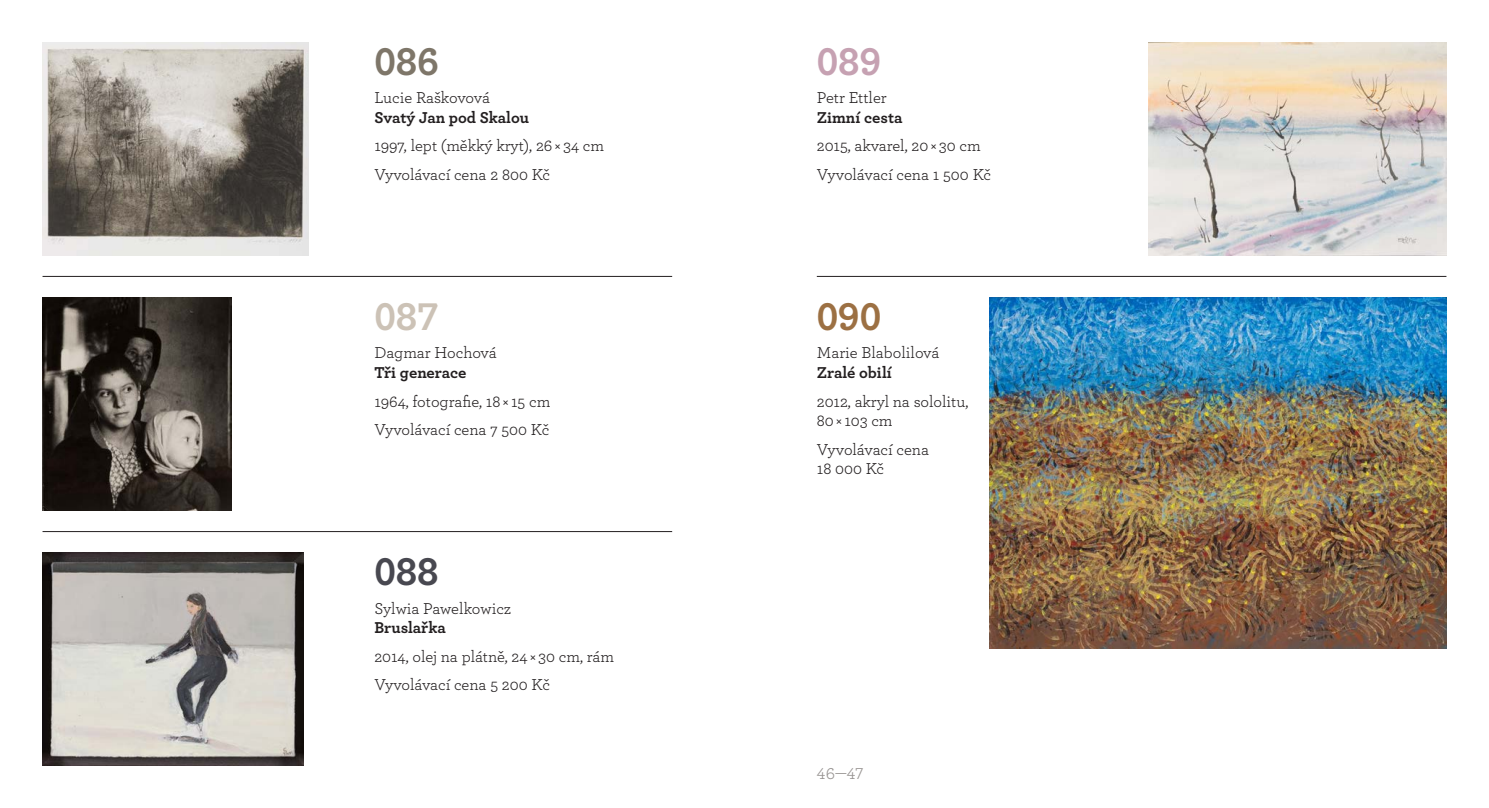
<style>
.page{position:relative;width:1489px;height:808px;background:#fff}
.page>*{position:absolute;margin:0;border:0;box-sizing:border-box;transform-origin:0 0}
.t1{font:700 40.5px "Archer";color:#484850}
.t2{font:700 40.5px "Archer";color:#ccc2b6}
.t3{font:700 40.5px "Archer";color:#7e7669}
.t4{font:700 40.5px "Archer";color:#9c7043}
.t5{font:700 40.5px "Archer";color:#c6a1b2}
.t6{font:16.5px/28.3px "Archer";letter-spacing:-.01em;color:#231f20}
.t7{font:700 16.5px "Archer";letter-spacing:-.005em;color:#231f20}
.t8{font:16.5px "Archer";color:#979391}
</style>
<div class="page">
<img style="left:43px;top:43px;width:265px;height:212px">
<img style="left:43px;top:298px;width:188px;height:212px">
<img style="left:43px;top:553px;width:260px;height:212px">
<img style="left:1148px;top:43px;width:298px;height:212px">
<img style="left:989px;top:298px;width:457px;height:350px">
<hr style="left:816px;top:276px;width:630px;height:1px;background:#231f20">
<hr style="left:43px;top:276px;width:629px;height:1px;background:#231f20">
<hr style="left:43px;top:531px;width:629px;height:1px;background:#231f20">
<h1 class="t3" style="left:374px;top:29px;width:66px">086</h1>
<p class="t6" style="left:374px;top:83px;width:117px">Lucie Raškovová</p>
<p class="t7" style="left:374px;top:105px;width:156px">Svatý Jan pod Skalou</p>
<p class="t6" style="left:374px;top:131px;width:231px">1997, lept (měkký kryt), 26 × 34 cm<br>Vyvolávací cena 2 800 Kč</p>
<h1 class="t2" style="left:374px;top:285px;width:66px">087</h1>
<p class="t6" style="left:374px;top:338px;width:124px">Dagmar Hochová</p>
<p class="t7" style="left:374px;top:360px;width:94px">Tři generace</p>
<p class="t6" style="left:374px;top:386px;width:177px">1964, fotografie, 18 × 15 cm<br>Vyvolávací cena 7 500 Kč</p>
<h1 class="t1" style="left:374px;top:540px;width:66px">088</h1>
<p class="t6" style="left:374px;top:593px;width:138px">Sylwia Pawelkowicz</p>
<p class="t7" style="left:374px;top:615px;width:73px">Bruslařka</p>
<p class="t6" style="left:374px;top:641px;width:241px">2014, olej na plátně, 24 × 30 cm, rám<br>Vyvolávací cena 5 200 Kč</p>
<h1 class="t5" style="left:816px;top:29px;width:66px">089</h1>
<p class="t6" style="left:816px;top:83px;width:71px">Petr Ettler</p>
<p class="t7" style="left:816px;top:105px;width:87px">Zimní cesta</p>
<p class="t6" style="left:816px;top:131px;width:176px">2015, akvarel, 20 × 30 cm<br>Vyvolávací cena 1 500 Kč</p>
<h1 class="t4" style="left:816px;top:285px;width:66px">090</h1>
<p class="t6" style="left:816px;top:338px;width:124px">Marie Blabolilová</p>
<p class="t7" style="left:816px;top:360px;width:77px">Zralé obilí</p>
<p class="t6" style="left:816px;top:390px;width:153px;line-height:19.8px">2012, akryl na sololitu,<br>80 × 103 cm</p>
<p class="t6" style="left:816px;top:438px;width:114px;line-height:19.8px">Vyvolávací cena<br>18 000 Kč</p>
<p class="t8" style="left:816px;top:762px;width:48px">46—47</p>
</div>
